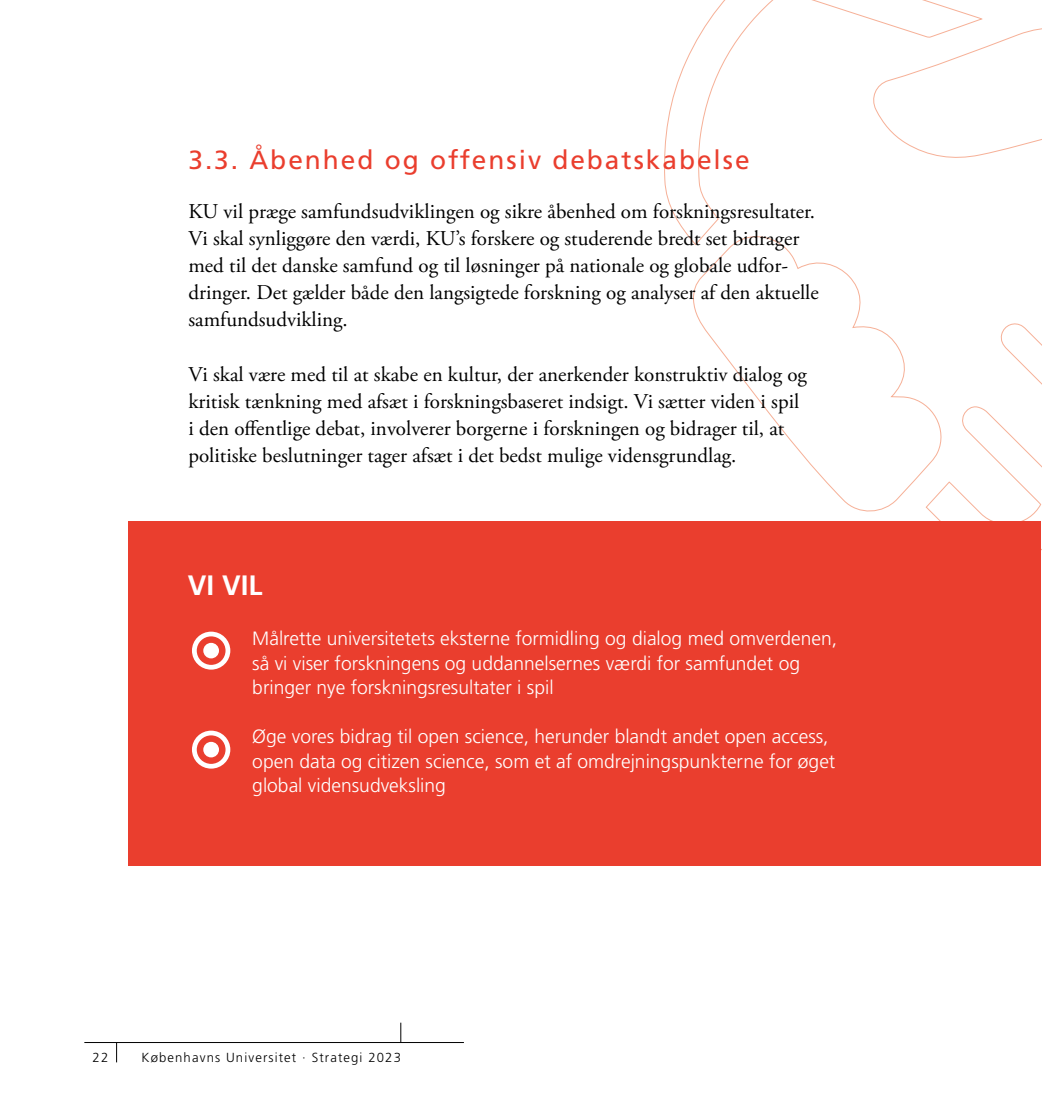
<style>
.page{position:relative;width:1042px;height:1117px;background:#fff}
.page>*{position:absolute;margin:0;border:0;box-sizing:border-box;transform-origin:0 0}
.t1{font:700 28px "Frutiger LT Std";color:#fff}
.t2{font:26.25px "Frutiger LT Std";letter-spacing:.075em;color:#ea3e2e}
.t3{font:21px/27.1px "Adobe Garamond Pro";color:#000}
.t4{font:300 19.25px/24.5px "Frutiger LT Std";color:#fff}
.t5{font:300 13.12px "Frutiger";letter-spacing:.085em;color:#000}
</style>
<div class="page">
<svg style="left:116px;top:1042px;width:1px;height:20px"></svg>
<svg style="left:400px;top:1022px;width:1px;height:19px"></svg>
<hr style="left:84px;top:1041px;width:380px;height:1px;background:#000">
<svg style="left:664px;top:0;width:378px;height:551px"></svg>
<div style="left:128px;top:521px;width:913px;height:344px;background:#ea3e2e"></div>
<svg style="left:192px;top:631px;width:38px;height:38px"></svg>
<svg style="left:192px;top:730px;width:38px;height:38px"></svg>
<p class="t2" style="left:188px;top:144px;width:563px">3.3. Åbenhed og offensiv debatskabelse</p>
<p class="t3" style="left:188px;top:198px;width:632px">KU vil præge samfundsudviklingen og sikre åbenhed om forskningsresultater.<br>Vi skal synliggøre den værdi, KU’s forskere og studerende bredt set bidrager med til det danske samfund og til løsninger på nationale og globale udfor&shy;dringer. Det gælder både den langsigtede forskning og analyser af den aktuelle samfundsudvikling.</p>
<p class="t3" style="left:188px;top:361px;width:620px">Vi skal være med til at skabe en kultur, der anerkender konstruktiv dialog og kritisk tænkning med afsæt i forskningsbaseret indsigt. Vi sætter viden i spil i den offentlige debat, involverer borgerne i forskningen og bidrager til, at politiske beslutninger tager afsæt i det bedst mulige vidensgrundlag.</p>
<h1 class="t1" style="left:188px;top:568px;width:76px">VI VIL</h1>
<p class="t4" style="left:252px;top:626px;width:586px">Målrette universitetets eksterne formidling og dialog med omverdenen, så vi viser forskningens og uddannelsernes værdi for samfundet og bringer nye forskningsresultater i spil</p>
<p class="t4" style="left:252px;top:724px;width:584px">Øge vores bidrag til open science, herunder blandt andet open access, open data og citizen science, som et af omdrejningspunkterne for øget global vidensudveksling</p>
<p class="t5" style="left:93px;top:1050px;width:17px">22</p>
<p class="t5" style="left:142px;top:1050px;width:261px">Københavns Universitet · Strategi 2023</p>
</div>
